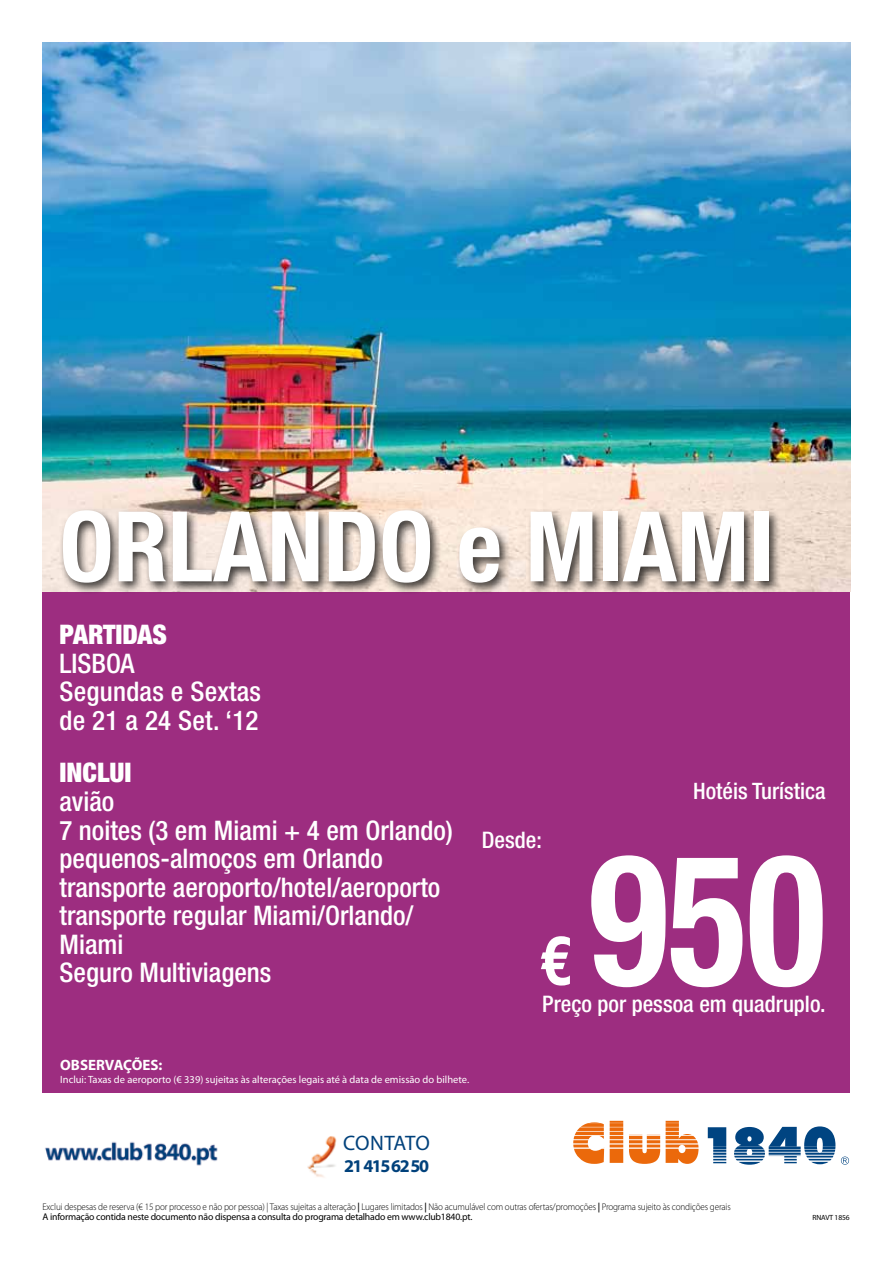
<style>
.page{position:relative;width:893px;height:1263px;background:#fff}
.page>*{position:absolute;margin:0;border:0;box-sizing:border-box;transform-origin:0 0}
.t1{font:700 condensed 182.55px "Helvetica Neue";color:#fff;scale:.9 1}
.t2{font:700 condensed 97.5px "Helvetica Neue";color:#fff}
.t3{font:700 condensed 68.55px "Helvetica Neue";color:#fff}
.t4{font:500 condensed 27px/28.5px "Helvetica Neue";color:#fff}
.t5{font:900 condensed 27px "Helvetica Neue";color:#fff}
.t6{font:500 condensed 22.8px "Helvetica Neue";color:#fff}
.t7{font:500 condensed 22.65px "Helvetica Neue";color:#fff}
.t8{font:21px "Myriad Pro";color:#00417b}
.t9{font:700 18px "Myriad Pro";letter-spacing:-.08em;color:#00417b}
.t10{font:700 15px "Myriad Pro";color:#fff}
.t11{font:10.5px "Myriad Pro";color:#fff}
.t12{font:300 9.75px/10.5px "Myriad Pro";letter-spacing:-.015em;color:#000;scale:.94 1}
.t13{font:7.5px "Myriad Pro";letter-spacing:-.02em;color:#000}
.s1{font-weight:600}
.s2{font-weight:400}
</style>
<div class="page">
<div style="left:43px;top:43px;width:807px;height:1050px;background:#9d2d80"></div>
<svg style="left:573px;top:1120px;width:277px;height:45px"></svg>
<img style="left:43px;top:43px;width:807px;height:548px">
<div style="left:59px;top:507px;width:722px;height:88px;background:#000;opacity:.75"></div>
<img style="left:45px;top:1136px;width:292px;height:42px">
<h2 class="t2" style="left:60px;top:488px;width:716px">ORLANDO E MIAMI</h2>
<h3 class="t5" style="left:60px;top:618px;width:109px">PARTIDAs</h3>
<h3 class="t4" style="left:60px;top:649px;width:203px">Lisboa<br>Segundas e Sextas de 21 a 24 Set. ‘12</h3>
<h3 class="t5" style="left:60px;top:756px;width:74px">INCLUI</h3>
<h3 class="t4" style="left:60px;top:787px;width:395px">avião<br>7 noites (3 em Miami + 4 em Orlando) pequenos-almoços em Orlando transporte aeroporto/hotel/aeroporto transporte regular Miami/Orlando/<br>Miami<br>Seguro Multiviagens</h3>
<h3 class="t6" style="left:482px;top:826px;width:62px">Desde:</h3>
<h3 class="t7" style="left:693px;top:778px;width:134px">Hotéis Turística</h3>
<h1 class="t1" style="left:589px;top:809px;width:264px">950</h1>
<h3 class="t6" style="left:542px;top:990px;width:285px">Preço por pessoa em quadruplo.</h3>
<h3 class="t3" style="left:540px;top:919px;width:34px">€</h3>
<h3 class="t10" style="left:60px;top:1055px;width:104px">OBSERVAÇÕES:</h3>
<p class="t11" style="left:60px;top:1073px;width:410px">Inclui: Taxas de aeroporto (€ 339) sujeitas às alterações legais até à data de emissão do bilhete.</p>
<h3 class="t8" style="left:343px;top:1130px;width:40px">contat</h3>
<h3 class="t8" style="left:416px;top:1130px;width:16px">o</h3>
<h3 class="t9" style="left:344px;top:1154px;width:86px">21 415 62 50</h3>
<p class="t12" style="left:43px;top:1201px;width:734px">Exclui despesas de reserva (€ 15 por processo e não por pessoa) | Taxas sujeitas a alteração <span class="s1">|</span> Lugares limitados <span class="s1">|</span> Não acumulável com outras ofertas/promoções <span class="s1">|</span> Programa sujeito às condições gerais<br><span class="s2">A informação contida neste documento não dispensa a consulta do programa detalhado em www.club1840.pt.</span></p>
<p class="t13" style="left:813px;top:1213px;width:38px">RNAVT 1856</p>
</div>
